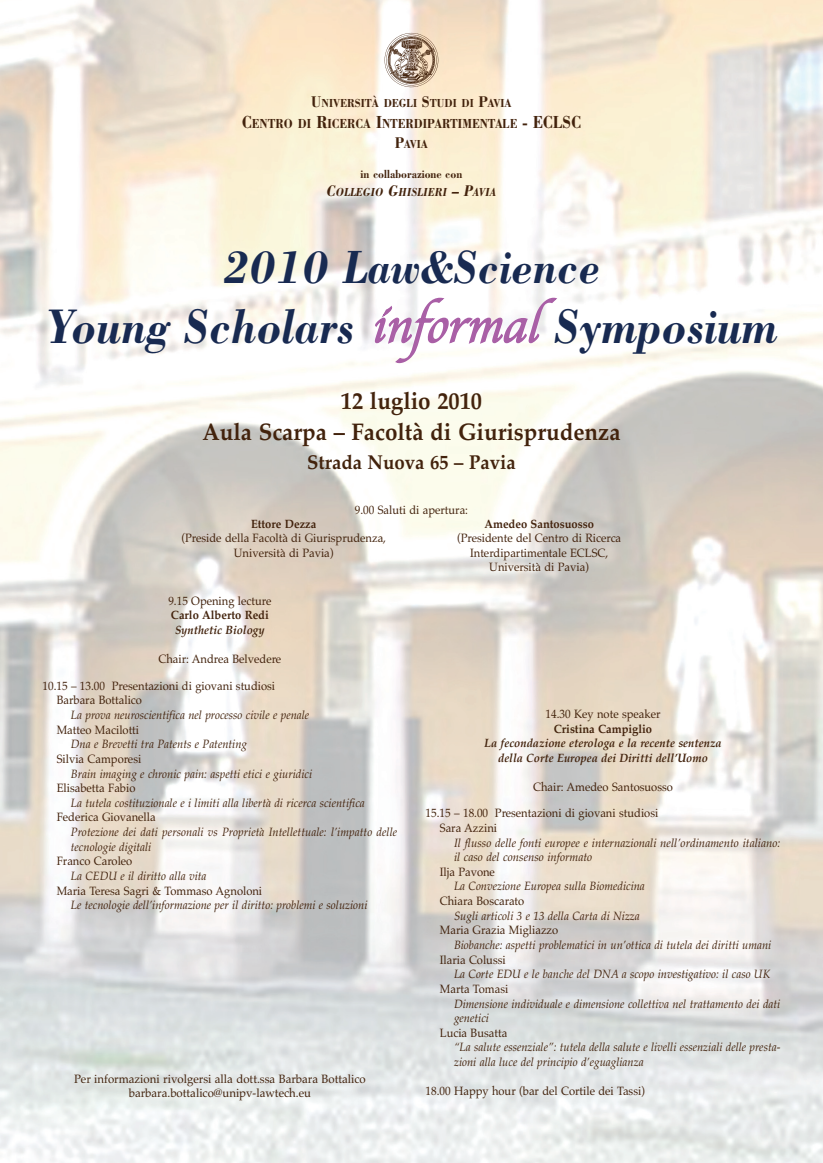
<style>
.page{position:relative;width:823px;height:1163px;background:#fff}
.page>*{position:absolute;margin:0;border:0;box-sizing:border-box;transform-origin:0 0}
.t1{font:italic 700 50px "Bodoni";color:#182a51;scale:.9 1}
.t2{font:italic 700 48px "Bodoni";color:#182a51;scale:.9 1}
.t3{font:700 24px/30.7px "Palatino";color:#42220c;text-align:center;scale:.93 1}
.t4{font:700 20px "Palatino";color:#42220c;scale:.93 1}
.t5{font:700 13.5px "Bodoni";color:#42220c;scale:.85 1}
.t6{font:italic 12px/14.6px "Palatino";color:#42220c;scale:.93 1}
.t7{font:12px/14.6px "Palatino";color:#42220c;scale:.93 1}
.t8{font:italic 700 12px/14.6px "Palatino";color:#42220c;text-align:center;scale:.93 1}
.t9{font:italic 12px/14.6px "Palatino";color:#42220c;scale:.95 1}
.t10{font:12px/14.6px "Palatino";color:#42220c;text-align:center;scale:.95 1}
.t11{font:700 12px/17.1px "Bodoni";color:#42220c;text-align:center;scale:.88 1}
.t12{font:700 12px "Palatino";color:#42220c;scale:.93 1}
.s1{font-size:16px}
.s2{font-size:18px}
.s3{font-style:italic;font-size:16px}
.s4{font-style:italic}
.s5{font-family:"Apple Chancery";font-weight:400;color:#a95fa6}
</style>
<div class="page">
<img style="left:0;top:0;width:822px;height:1162px">
<img style="left:383px;top:31px;width:56px;height:57px">
<p class="t11" style="left:311px;top:96px;width:229px"><span class="s1">U</span>NIVERSITÀ DEGLI <span class="s1">S</span>TUDI DI <span class="s1">P</span>AVIA</p>
<p class="t5" style="left:241px;top:119px;width:400px"><span class="s2">C</span>ENTRO DI <span class="s2">R</span>ICERCA <span class="s2">I</span>NTERDIPARTIMENTALE <span class="s2">- ECLSC</span></p>
<p class="t11" style="left:394px;top:137px;width:39px"><span class="s1">P</span>AVIA</p>
<p class="t11" style="left:326px;top:167px;width:194px">in collaborazione con<br><span class="s3">C</span><span class="s4">OLLEGIO</span> <span class="s3">G</span><span class="s4">HISLIERI</span> <span class="s3">– P</span><span class="s4">AVIA</span></p>
<h2 class="t2" style="left:223px;top:250px;width:420px">2010 Law&amp;Science</h2>
<h1 class="t1" style="left:46px;top:308px;width:812px">Young Scholars <span class="s5">informal</span> Symposium</h1>
<h3 class="t3" style="left:202px;top:388px;width:451px">12 luglio 2010<br>Aula Scarpa – Facoltà di Giurisprudenza</h3>
<h3 class="t4" style="left:307px;top:454px;width:225px">Strada Nuova 65 – Pavia</h3>
<p class="t7" style="left:354px;top:503px;width:123px">9.00 Saluti di apertura:</p>
<p class="t12" style="left:484px;top:518px;width:119px">Amedeo Santosuosso</p>
<p class="t7" style="left:457px;top:532px;width:178px;text-align:center">(Presidente del Centro di Ricerca<br>Interdipartimentale ECLSC,<br>Università di Pavia)</p>
<p class="t12" style="left:251px;top:518px;width:72px">Ettore Dezza</p>
<p class="t7" style="left:181px;top:532px;width:221px;text-align:center">(Preside della Facoltà di Giurisprudenza,<br>Università di Pavia)</p>
<p class="t7" style="left:168px;top:594px;width:112px">9.15 Opening lecture</p>
<p class="t12" style="left:171px;top:610px;width:107px">Carlo Alberto Redi</p>
<p class="t8" style="left:175px;top:623px;width:98px">Synthetic Biology</p>
<p class="t7" style="left:158px;top:653px;width:133px">Chair: Andrea Belvedere</p>
<p class="t7" style="left:57px;top:679px;width:236px;text-indent:-14px">10.15 – 13.00 Presentazioni di giovani studiosi<br>Barbara Bottalico</p>
<p class="t6" style="left:71px;top:708px;width:258px">La prova neuroscientifica nel processo civile e penale</p>
<p class="t7" style="left:57px;top:723px;width:90px">Matteo Macilotti</p>
<p class="t6" style="left:71px;top:738px;width:191px">Dna e Brevetti tra Patents e Patenting</p>
<p class="t7" style="left:57px;top:752px;width:92px">Silvia Camporesi</p>
<p class="t6" style="left:71px;top:767px;width:261px">Brain imaging e chronic pain: aspetti etici e giuridici</p>
<p class="t7" style="left:57px;top:782px;width:86px">Elisabetta Fabio</p>
<p class="t6" style="left:71px;top:796px;width:317px">La tutela costituzionale e i limiti alla libertà di ricerca scientifica</p>
<p class="t7" style="left:57px;top:811px;width:108px">Federica Giovanella</p>
<p class="t6" style="left:71px;top:825px;width:352px">Protezione dei dati personali vs Proprietà Intellettuale: l’impatto delle tecnologie digitali</p>
<p class="t7" style="left:57px;top:855px;width:83px">Franco Caroleo</p>
<p class="t6" style="left:71px;top:869px;width:147px">La CEDU e il diritto alla vita</p>
<p class="t7" style="left:57px;top:884px;width:222px">Maria Teresa Sagri &amp; Tommaso Agnoloni</p>
<p class="t6" style="left:71px;top:899px;width:320px">Le tecnologie dell’informazione per il diritto: problemi e soluzioni</p>
<p class="t10" style="left:74px;top:1072px;width:308px">Per informazioni rivolgersi alla dott.ssa Barbara Bottalico barbara.bottalico@unipv-lawtech.eu</p>
<p class="t7" style="left:545px;top:708px;width:125px">14.30 Key note speaker</p>
<p class="t12" style="left:553px;top:723px;width:107px">Cristina Campiglio</p>
<p class="t8" style="left:484px;top:737px;width:257px">La fecondazione eterologa e la recente sentenza della Corte Europea dei Diritti dell’Uomo</p>
<p class="t7" style="left:533px;top:781px;width:152px">Chair: Amedeo Santosuosso</p>
<p class="t7" style="left:439px;top:807px;width:236px;text-indent:-14px">15.15 – 18.00 Presentazioni di giovani studiosi<br>Sara Azzini</p>
<p class="t9" style="left:454px;top:836px;width:345px">Il flusso delle fonti europee e internazionali nell’ordinamento italiano: il caso del consenso informato</p>
<p class="t7" style="left:439px;top:865px;width:61px">Ilja Pavone</p>
<p class="t6" style="left:454px;top:880px;width:207px">La Convezione Europea sulla Biomedicina</p>
<p class="t7" style="left:439px;top:894px;width:92px">Chiara Boscarato</p>
<p class="t6" style="left:454px;top:909px;width:201px">Sugli articoli 3 e 13 della Carta di Nizza</p>
<p class="t7" style="left:439px;top:924px;width:129px">Maria Grazia Migliazzo</p>
<p class="t6" style="left:454px;top:938px;width:342px">Biobanche: aspetti problematici in un’ottica di tutela dei diritti umani</p>
<p class="t7" style="left:439px;top:953px;width:72px">Ilaria Colussi</p>
<p class="t6" style="left:454px;top:968px;width:341px">La Corte EDU e le banche del DNA a scopo investigativo: il caso UK</p>
<p class="t7" style="left:439px;top:982px;width:75px">Marta Tomasi</p>
<p class="t6" style="left:454px;top:997px;width:352px">Dimensione individuale e dimensione collettiva nel trattamento dei dati genetici</p>
<p class="t7" style="left:439px;top:1026px;width:74px">Lucia Busatta</p>
<p class="t6" style="left:454px;top:1041px;width:352px">“La salute essenziale”: tutela della salute e livelli essenziali delle presta&shy;zioni alla luce del principio d’eguaglianza</p>
<p class="t7" style="left:425px;top:1085px;width:237px">18.00 Happy hour (bar del Cortile dei Tassi)</p>
</div>
